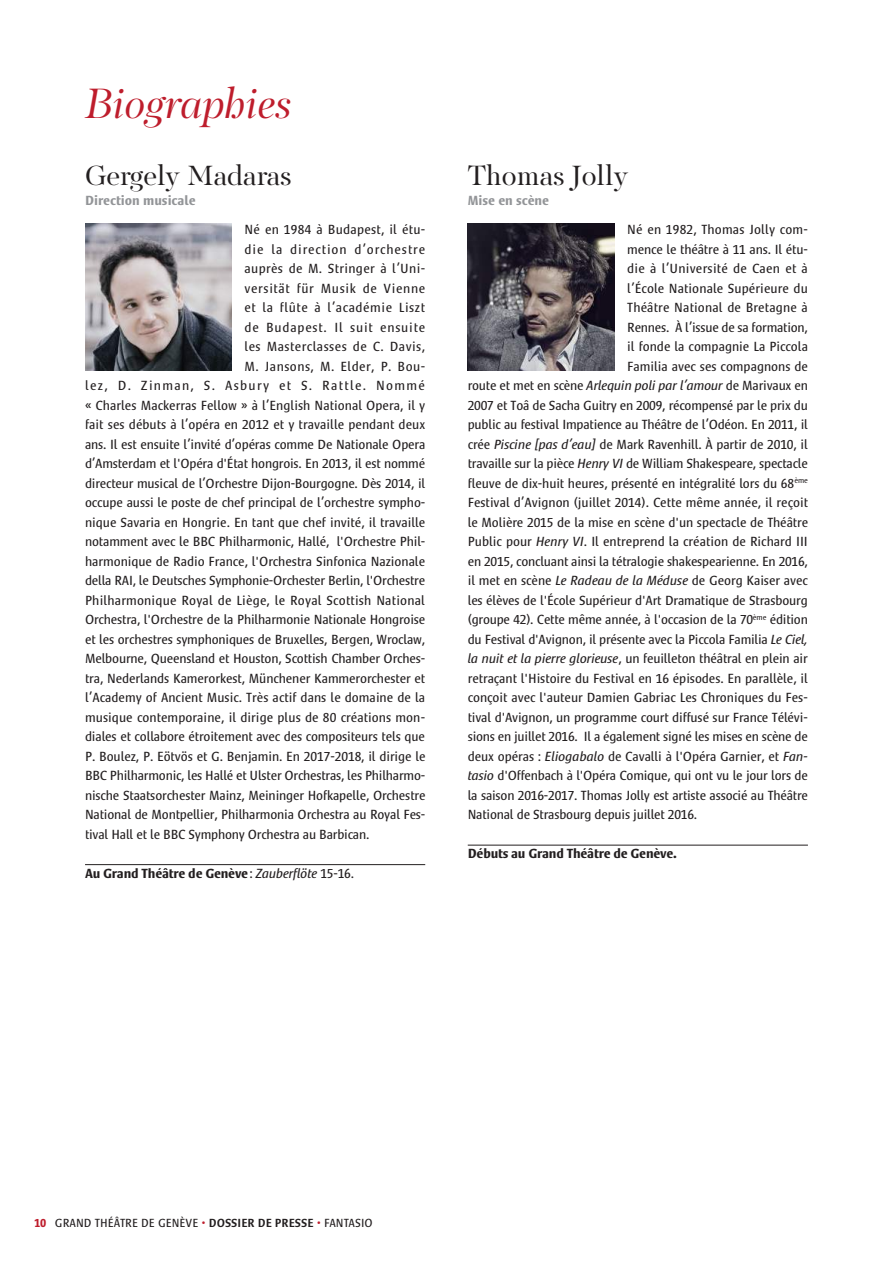
<style>
.page{position:relative;width:893px;height:1263px;background:#fff}
.page>*{position:absolute;margin:0;border:0;box-sizing:border-box;transform-origin:0 0}
.t1{font:italic 43.5px "PF Regal Display Pro";color:#be1d2c}
.t2{font:28.5px "PF Regal Display Pro";color:#231f20}
.t3{font:13.5px "Satero Sans LT Pro";letter-spacing:-.01em;color:#231f20}
.t4{font:13.5px "Satero Sans LT Pro";letter-spacing:.015em;color:#231f20}
.t5{font:700 13.5px "Satero Sans LT Pro";letter-spacing:-.015em;color:#231f20}
.t6{font:13.5px "Satero Sans LT Pro";letter-spacing:.01em;color:#231f20}
.t7{font:13.5px "Satero Sans LT Pro";letter-spacing:.095em;color:#231f20}
.t8{font:700 13.5px "Satero Sans LT Pro";color:#939598}
.t9{font:13.5px "Satero Sans LT Pro";letter-spacing:.03em;color:#231f20}
.t10{font:13.5px "Satero Sans LT Pro";letter-spacing:.065em;color:#231f20}
.t11{font:13.5px "Satero Sans LT Pro";letter-spacing:.025em;color:#231f20}
.t12{font:13.5px "Satero Sans LT Pro";letter-spacing:.04em;color:#231f20}
.t13{font:13.5px "Satero Sans LT Pro";letter-spacing:.02em;color:#231f20}
.t14{font:13.5px "Satero Sans LT Pro";letter-spacing:.045em;color:#231f20}
.t15{font:13.5px "Satero Sans LT Pro";letter-spacing:.055em;color:#231f20}
.t16{font:13.5px "Satero Sans LT Pro";letter-spacing:.035em;color:#231f20}
.t17{font:12px "Satero Sans LT Pro";color:#231f20}
.s1{font-weight:400}
.s2{font-weight:400;font-style:italic}
.s3{font-style:italic}
.s4{font-weight:700;color:#be1d2c}
.s5{color:#be1d2c}
.s6{font-weight:500}
</style>
<div class="page">
<hr style="left:85px;top:864px;width:340px;height:1px;background:#231f20">
<img style="left:85px;top:224px;width:147px;height:146px">
<hr style="left:468px;top:845px;width:340px;height:1px;background:#231f20">
<img style="left:468px;top:224px;width:146px;height:146px">
<h1 class="t1" style="left:85px;top:78px;width:208px">Biographies</h1>
<h2 class="t2" style="left:85px;top:160px;width:208px">Gergely Madaras</h2>
<p class="t8" style="left:85px;top:192px;width:112px">Direction musicale</p>
<p class="t4" style="left:245px;top:222px;width:182px">Né en 1984 à Budapest, il étu-</p>
<p class="t10" style="left:245px;top:241px;width:182px">die la direction d’orchestre</p>
<p class="t11" style="left:245px;top:261px;width:182px">auprès de M. Stringer à l’Uni-</p>
<p class="t14" style="left:245px;top:280px;width:182px">versität für Musik de Vienne</p>
<p class="t12" style="left:245px;top:300px;width:182px">et la flûte à l’académie Liszt</p>
<p class="t15" style="left:245px;top:319px;width:182px">de Budapest. Il suit ensuite</p>
<p class="t9" style="left:245px;top:339px;width:182px">les Masterclasses de C. Davis,</p>
<p class="t16" style="left:245px;top:358px;width:182px">M. Jansons, M. Elder, P. Bou-</p>
<p class="t7" style="left:85px;top:378px;width:341px">lez, D. Zinman, S. Asbury et S. Rattle. Nommé</p>
<p class="t3" style="left:85px;top:397px;width:342px">« Charles Mackerras Fellow » à l’English National Opera, il y</p>
<p class="t3" style="left:85px;top:417px;width:342px">fait ses débuts à l’opéra en 2012 et y travaille pendant deux</p>
<p class="t3" style="left:85px;top:436px;width:342px">ans. Il est ensuite l’invité d’opéras comme De Nationale Opera</p>
<p class="t3" style="left:85px;top:456px;width:342px">d’Amsterdam et l'Opéra d'État hongrois. En 2013, il est nommé</p>
<p class="t3" style="left:85px;top:475px;width:342px">directeur musical de l’Orchestre Dijon-Bourgogne. Dès 2014, il</p>
<p class="t3" style="left:85px;top:495px;width:342px">occupe aussi le poste de chef principal de l’orchestre sympho-</p>
<p class="t3" style="left:85px;top:514px;width:342px">nique Savaria en Hongrie. En tant que chef invité, il travaille</p>
<p class="t3" style="left:85px;top:534px;width:342px">notamment avec le BBC Philharmonic, Hallé, l'Orchestre Phil-</p>
<p class="t3" style="left:85px;top:553px;width:342px">harmonique de Radio France, l'Orchestra Sinfonica Nazionale</p>
<p class="t3" style="left:85px;top:573px;width:342px">della RAI, le Deutsches Symphonie-Orchester Berlin, l'Orchestre</p>
<p class="t4" style="left:85px;top:592px;width:341px">Philharmonique Royal de Liège, le Royal Scottish National</p>
<p class="t3" style="left:85px;top:612px;width:342px">Orchestra, l'Orchestre de la Philharmonie Nationale Hongroise</p>
<p class="t3" style="left:85px;top:631px;width:342px">et les orchestres symphoniques de Bruxelles, Bergen, Wroclaw,</p>
<p class="t3" style="left:85px;top:651px;width:342px">Melbourne, Queensland et Houston, Scottish Chamber Orches-</p>
<p class="t3" style="left:85px;top:670px;width:342px">tra, Nederlands Kamerorkest, Münchener Kammerorchester et</p>
<p class="t3" style="left:85px;top:690px;width:342px">l’Academy of Ancient Music. Très actif dans le domaine de la</p>
<p class="t3" style="left:85px;top:709px;width:342px">musique contemporaine, il dirige plus de 80 créations mon-</p>
<p class="t3" style="left:85px;top:729px;width:341px">diales et collabore étroitement avec des compositeurs tels que</p>
<p class="t3" style="left:85px;top:748px;width:342px">P. Boulez, P. Eötvös et G. Benjamin. En 2017-2018, il dirige le</p>
<p class="t3" style="left:85px;top:768px;width:342px">BBC Philharmonic, les Hallé et Ulster Orchestras, les Philharmo-</p>
<p class="t3" style="left:85px;top:787px;width:342px">nische Staatsorchester Mainz, Meininger Hofkapelle, Orchestre</p>
<p class="t3" style="left:85px;top:807px;width:342px">National de Montpellier, Philharmonia Orchestra au Royal Fes-</p>
<p class="t3" style="left:85px;top:826px;width:286px">tival Hall et le BBC Symphony Orchestra au Barbican.</p>
<p class="t5" style="left:85px;top:865px;width:270px">Au Grand Théâtre de Genève<span class="s1">:</span> <span class="s2">Zauberflöte</span> <span class="s1">15-16.</span></p>
<h2 class="t2" style="left:468px;top:160px;width:162px">Thomas Jolly</h2>
<p class="t8" style="left:468px;top:192px;width:83px">Mise en scène</p>
<p class="t6" style="left:627px;top:222px;width:182px">Né en 1982, Thomas Jolly com-</p>
<p class="t3" style="left:627px;top:241px;width:182px">mence le théâtre à 11 ans. Il étu-</p>
<p class="t13" style="left:627px;top:261px;width:182px">die à l’Université de Caen et à</p>
<p class="t3" style="left:627px;top:280px;width:182px">l’École Nationale Supérieure du</p>
<p class="t6" style="left:627px;top:300px;width:182px">Théâtre National de Bretagne à</p>
<p class="t3" style="left:627px;top:319px;width:182px">Rennes. À l’issue de sa formation,</p>
<p class="t3" style="left:627px;top:339px;width:182px">il fonde la compagnie La Piccola</p>
<p class="t3" style="left:627px;top:358px;width:182px">Familia avec ses compagnons de</p>
<p class="t3" style="left:468px;top:378px;width:342px">route et met en scène <span class="s3">Arlequin poli par l’amour</span> de Marivaux en</p>
<p class="t3" style="left:468px;top:397px;width:342px">2007 et Toâ de Sacha Guitry en 2009, récompensé par le prix du</p>
<p class="t3" style="left:468px;top:417px;width:342px">public au festival Impatience au Théâtre de l’Odéon. En 2011, il</p>
<p class="t3" style="left:468px;top:436px;width:341px">crée <span class="s3">Piscine [pas d’eau]</span> de Mark Ravenhill. À partir de 2010, il</p>
<p class="t3" style="left:468px;top:456px;width:342px">travaille sur la pièce <span class="s3">Henry VI</span> de William Shakespeare, spectacle</p>
<p class="t3" style="left:468px;top:475px;width:342px">fleuve de dix-huit heures, présenté en intégralité lors du 68<sup>ème</sup></p>
<p class="t3" style="left:468px;top:495px;width:342px">Festival d’Avignon (juillet 2014). Cette même année, il reçoit</p>
<p class="t3" style="left:468px;top:514px;width:342px">le Molière 2015 de la mise en scène d'un spectacle de Théâtre</p>
<p class="t3" style="left:468px;top:534px;width:342px">Public pour <span class="s3">Henry VI</span>. Il entreprend la création de Richard III</p>
<p class="t3" style="left:468px;top:553px;width:342px">en 2015, concluant ainsi la tétralogie shakespearienne. En 2016,</p>
<p class="t3" style="left:468px;top:573px;width:342px">il met en scène <span class="s3">Le Radeau de la Méduse</span> de Georg Kaiser avec</p>
<p class="t3" style="left:468px;top:592px;width:341px">les élèves de l'École Supérieur d'Art Dramatique de Strasbourg</p>
<p class="t3" style="left:468px;top:612px;width:342px">(groupe 42). Cette même année, à l'occasion de la 70<sup>ème</sup> édition</p>
<p class="t3" style="left:468px;top:631px;width:342px">du Festival d'Avignon, il présente avec la Piccola Familia <span class="s3">Le Ciel,</span></p>
<p class="t3" style="left:468px;top:651px;width:341px"><span class="s3">la nuit et la pierre glorieuse</span>, un feuilleton théâtral en plein air</p>
<p class="t3" style="left:468px;top:670px;width:342px">retraçant l'Histoire du Festival en 16 épisodes. En parallèle, il</p>
<p class="t3" style="left:468px;top:690px;width:342px">conçoit avec l'auteur Damien Gabriac Les Chroniques du Fes-</p>
<p class="t3" style="left:468px;top:709px;width:342px">tival d'Avignon, un programme court diffusé sur France Télévi-</p>
<p class="t3" style="left:468px;top:729px;width:342px">sions en juillet 2016. Il a également signé les mises en scène de</p>
<p class="t3" style="left:468px;top:748px;width:342px">deux opéras : <span class="s3">Eliogabalo</span> de Cavalli à l'Opéra Garnier, et <span class="s3">Fan-</span></p>
<p class="t3" style="left:468px;top:768px;width:342px"><span class="s3">tasio</span> d'Offenbach à l'Opéra Comique, qui ont vu le jour lors de</p>
<p class="t3" style="left:468px;top:787px;width:342px">la saison 2016-2017. Thomas Jolly est artiste associé au Théâtre</p>
<p class="t3" style="left:468px;top:807px;width:231px">National de Strasbourg depuis juillet 2016.</p>
<p class="t5" style="left:468px;top:846px;width:211px">Débuts au Grand Théâtre de Genève.</p>
<p class="t17" style="left:34px;top:1216px;width:340px"><span class="s4">10</span> GRAND THÉÂTRE DE GENÈVE <span class="s5">•</span> <span class="s6">DOSSIER DE PRESSE</span> <span class="s5">•</span> FANTASIO</p>
</div>
